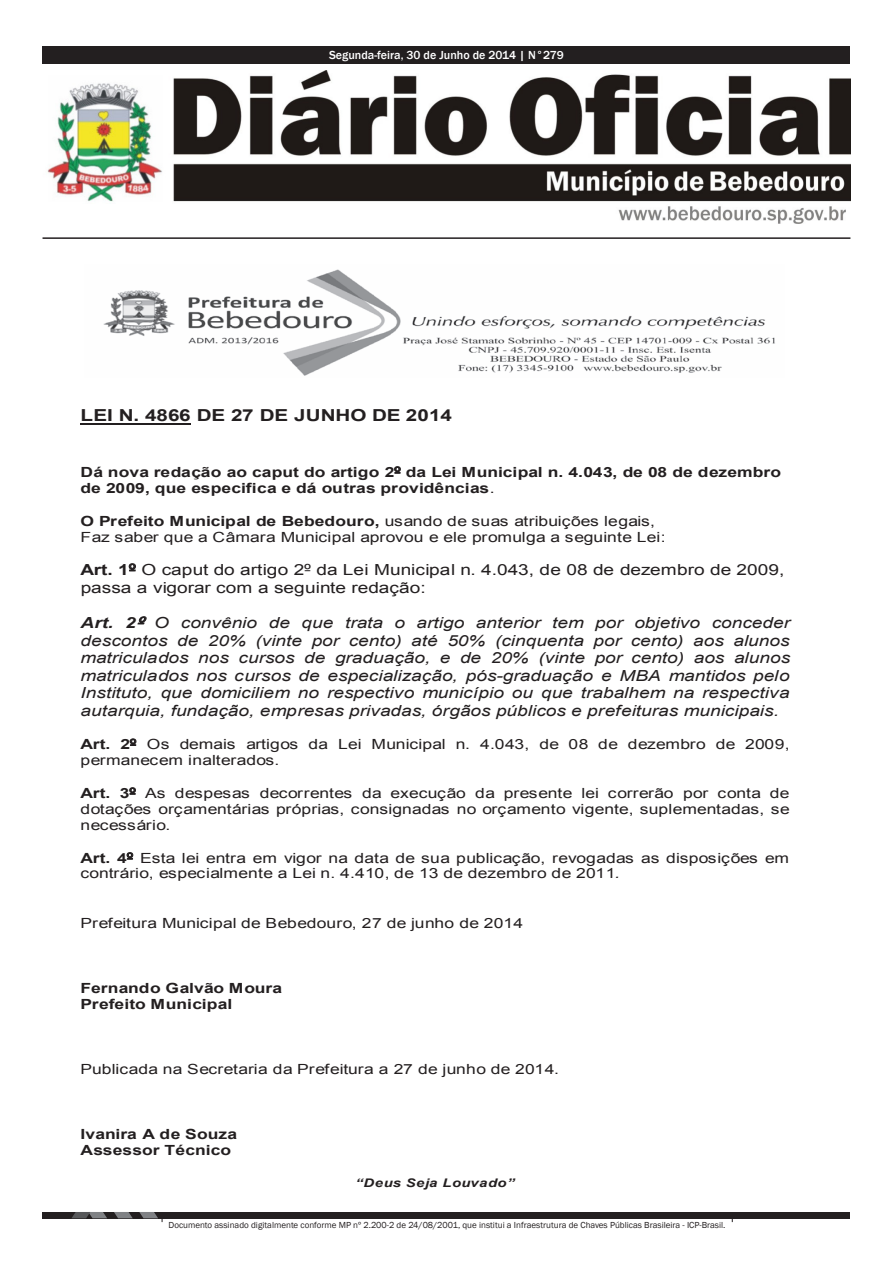
<style>
.page{position:relative;width:893px;height:1263px;background:#fff}
.page>*{position:absolute;margin:0;border:0;box-sizing:border-box;transform-origin:0 0}
.t1{font:700 16.5px "Arial";letter-spacing:-.005em;color:#231f20;scale:1.25 1}
.t2{font:italic 15.3px/17.7px "Arial";color:#231f20;text-align:justify;scale:1.25 1}
.t3{font:15.3px/17.9px "Arial";color:#231f20;scale:1.25 1}
.t4{font:13.95px/16px "Arial";letter-spacing:.015em;color:#231f20;scale:1.25 1}
.t5{font:700 13.95px/16px "Arial";letter-spacing:-.005em;color:#231f20;scale:1.25 1}
.Rodapé{font:500 12px "Franklin Gothic";color:#fff}
.t6{font:italic 700 11.85px "Arial";letter-spacing:.03em;color:#231f20;scale:1.25 1}
.Rodapé-2{font:9px "Franklin Gothic";color:#231f20}
.s1{font-family:"Microsoft Sans Serif";font-weight:400}
.s2{font-weight:400}
.s3{font-weight:700}
.s4{font-family:"Microsoft Sans Serif"}
.s5{font-style:italic}
</style>
<div class="page">
<div style="left:43px;top:47px;width:807px;height:17px;background:#231f20"></div>
<img style="left:47px;top:71px;width:803px;height:153px">
<div style="left:43px;top:1212px;width:807px;height:6px;background:#231f20"></div>
<svg style="left:114px;top:1212px;width:19px;height:6px"></svg>
<svg style="left:72px;top:1212px;width:35px;height:6px"></svg>
<svg style="left:139px;top:1212px;width:24px;height:10px"></svg>
<hr style="left:43px;top:237px;width:807px;height:2px;background:#231f20">
<img style="left:103px;top:269px;width:672px;height:107px">
<hr style="left:81px;top:423px;width:110px;height:2px;background:#231f20">
<svg style="left:394px;top:466px;width:7px;height:8px"></svg>
<svg style="left:129px;top:563px;width:7px;height:8px"></svg>
<svg style="left:137px;top:616px;width:10px;height:8px"></svg>
<svg style="left:130px;top:738px;width:6px;height:8px"></svg>
<svg style="left:129px;top:787px;width:7px;height:8px"></svg>
<svg style="left:127px;top:852px;width:6px;height:7px"></svg>
<p class="Rodapé" style="left:329px;top:47px;width:236px">Segunda-feira, 30 de Junho de 2014 | N°279</p>
<p class="t1" style="left:81px;top:404px;width:298px">LEI N. 4866 DE 27 DE JUNHO DE 2014</p>
<p class="t5" style="left:81px;top:464px;width:562px">Dá nova redação ao caput do artigo 2<span class="s1">º</span> da Lei Municipal n. 4.043, de 08 de dezembro de 2009, que especifica e dá outras providências<span class="s2">.</span></p>
<p class="t4" style="left:81px;top:513px;width:469px"><span class="s3">O Prefeito Municipal de Bebedouro,</span> usando de suas atribuições legais,<br>Faz saber que a Câmara Municipal aprovou e ele promulga a seguinte Lei:</p>
<p class="t3" style="left:81px;top:561px;width:564px"><span class="s3">Art. 1</span><span class="s4">º</span> O caput do artigo 2<span class="s4">º</span> da Lei Municipal n. 4.043, de 08 de dezembro de 2009, passa a vigorar com a seguinte redação:</p>
<p class="t2" style="left:81px;top:614px;width:569px"><span class="s3">Art. 2</span><span class="s4">º</span> O convênio de que trata o artigo anterior tem por objetivo conceder descontos de 20% (vinte por cento) até 50% (cinquenta por cento) aos alunos matriculados nos cursos de graduação, e de 20% (vinte por cento) aos alunos matriculados nos cursos de especialização, pós-graduação e MBA mantidos pelo Instituto, que domiciliem no respectivo município ou que trabalhem na respectiva autarquia, fundação, empresas privadas, órgãos públicos e prefeituras municipais.</p>
<p class="t4" style="left:81px;top:736px;width:569px"><span class="s3">Art. 2</span><span class="s4">º</span> Os demais artigos da Lei Municipal n. 4.043, de 08 de dezembro de 2009, permanecem inalterados.</p>
<p class="t4" style="left:81px;top:785px;width:569px;text-align:justify"><span class="s3">Art. 3</span><span class="s4">º</span> As despesas decorrentes da execução da presente lei correrão por conta de dotações orçamentárias próprias, consignadas no orçamento vigente, suplementadas, se necessário.</p>
<p class="t4" style="left:81px;top:850px;width:568px"><span class="s3">Art. 4</span><span class="s4">º</span> Esta lei entra em vigor na data de sua publicação, revogadas as disposições em contrário, especialmente a Lei n. 4.410, de 13 de dezembro de 2011<span class="s5">.</span></p>
<p class="t4" style="left:81px;top:915px;width:356px">Prefeitura Municipal de Bebedouro, 27 de junho de 2014</p>
<p class="t5" style="left:81px;top:980px;width:163px">Fernando Galvão Moura<br>Prefeito Municipal</p>
<p class="t4" style="left:81px;top:1061px;width:384px">Publicada na Secretaria da Prefeitura a 27 de junho de 2014.</p>
<p class="t5" style="left:81px;top:1127px;width:127px">Ivanira A de Souza<br>Assessor Técnico</p>
<p class="t6" style="left:356px;top:1175px;width:129px">“Deus Seja Louvado”</p>
<p class="Rodapé-2" style="left:168px;top:1219px;width:558px">Documento assinado digitalmente conforme MP nº 2.200-2 de 24/08/2001, que institui a Infraestrutura de Chaves Públicas Brasileira - ICP-Brasil.</p>
</div>
